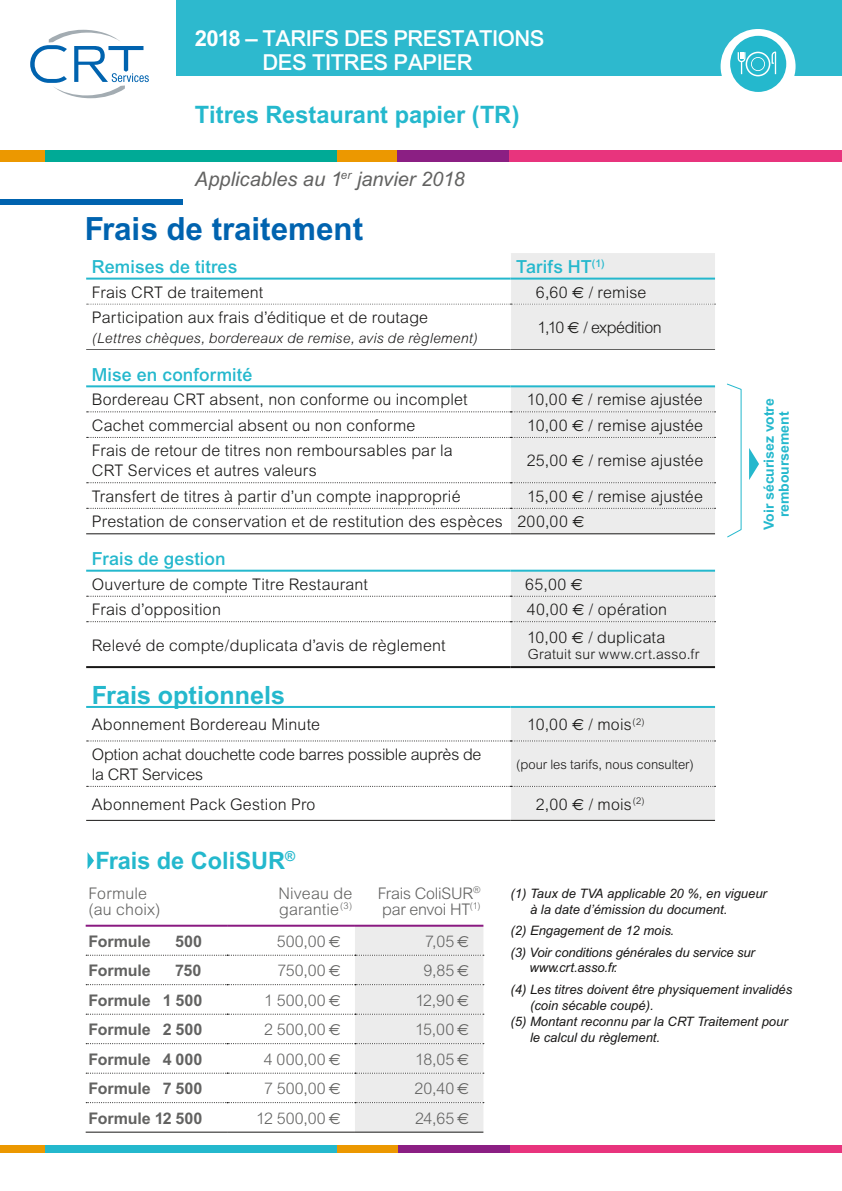
<style>
.page{position:relative;width:842px;height:1191px;background:#fff}
.page>*{position:absolute;margin:0;border:0;box-sizing:border-box;transform-origin:0 0}
.t1{font:700 32px "Arial";color:#0063af}
.t2{font:700 25.2px "Arial";color:#24b8cd}
.t3{font:700 24px "Arial";color:#24b8cd}
.t4{font:500 22px/24px "Arial";letter-spacing:-.025em;color:#fff;text-align:center}
.t5{font:italic 20px "Arial";color:#626261}
.t6{font:500 18px "Arial";letter-spacing:.01em;color:#24b8cd}
.t7{font:300 16px/20px "Arial";letter-spacing:.01em;color:#181716}
.t8{font:300 16px/16px "Arial";letter-spacing:.005em;color:#626261}
.t9{font:700 16px "Arial";letter-spacing:-.005em;color:#626261}
.t10{font:300 16px/20px "Arial";letter-spacing:-.015em;color:#181716}
.t11{font:300 16px/16px "Arial";letter-spacing:-.015em;color:#626261}
.t12{font:300 16px "Arial";letter-spacing:-.03em;color:#181716}
.t13{font:italic 300 14px "Arial";letter-spacing:.015em;color:#181716}
.t14{font:700 14px/15px "Arial";color:#24b8cd;text-align:center}
.t15{font:300 14px "Arial";letter-spacing:.015em;color:#181716}
.t16{font:italic 13px/16px "Arial";color:#181716}
.t17{font:300 13px "Arial";color:#181716}
.s1{font-weight:700}
.s2{font-family:"Euro Sans";font-weight:400}
</style>
<div class="page">
<div style="left:176px;top:0;width:666px;height:75px;background:#2db9ce"></div>
<div style="left:0;top:150px;width:47px;height:12px;background:#ec9800"></div>
<div style="left:47px;top:150px;width:795px;height:12px;background:#e8347d"></div>
<div style="left:45px;top:150px;width:293px;height:12px;background:#00aa96"></div>
<div style="left:337px;top:150px;width:60px;height:12px;background:#ec9800"></div>
<div style="left:397px;top:150px;width:112px;height:12px;background:#8b1f83"></div>
<svg style="left:30px;top:30px;width:119px;height:68px"></svg>
<div style="left:721px;top:29px;width:74px;height:75px;background:#fff;border-radius:50%"></div>
<div style="left:730px;top:36px;width:56px;height:56px;background:#24b8cd;border-radius:50%"></div>
<svg style="left:738px;top:52px;width:38px;height:24px"></svg>
<svg style="left:511px;top:305px;width:204px;height:515px;background:#eee"></svg>
<svg style="left:86px;top:508px;width:424px;height:312px"></svg>
<svg style="left:87px;top:253px;width:628px;height:52px"></svg>
<hr style="left:86px;top:349px;width:425px;height:1px;background:#626261">
<hr style="left:511px;top:349px;width:204px;height:1px;background:#626261">
<hr style="left:86px;top:533px;width:425px;height:1px;background:#181716">
<svg style="left:87px;top:350px;width:628px;height:88px"></svg>
<hr style="left:86px;top:666px;width:425px;height:2px;background:#181716">
<hr style="left:511px;top:666px;width:204px;height:2px;background:#181716">
<svg style="left:87px;top:482px;width:628px;height:140px"></svg>
<svg style="left:87px;top:740px;width:628px;height:1px"></svg>
<svg style="left:87px;top:786px;width:628px;height:1px"></svg>
<hr style="left:86px;top:820px;width:425px;height:1px;background:#181716">
<hr style="left:511px;top:820px;width:204px;height:1px;background:#181716">
<hr style="left:86px;top:278px;width:425px;height:2px;background:#24b8cd">
<hr style="left:511px;top:278px;width:204px;height:2px;background:#24b8cd">
<hr style="left:86px;top:385px;width:425px;height:2px;background:#24b8cd">
<hr style="left:511px;top:385px;width:204px;height:2px;background:#24b8cd">
<hr style="left:86px;top:569px;width:425px;height:2px;background:#24b8cd">
<hr style="left:511px;top:569px;width:204px;height:2px;background:#24b8cd">
<hr style="left:86px;top:706px;width:425px;height:2px;background:#24b8cd">
<hr style="left:511px;top:706px;width:204px;height:2px;background:#24b8cd">
<div style="left:0;top:1145px;width:47px;height:7px;background:#ec9800"></div>
<div style="left:47px;top:1145px;width:795px;height:7px;background:#e8347d"></div>
<div style="left:45px;top:1145px;width:294px;height:7px;background:#24b8cd"></div>
<div style="left:338px;top:1145px;width:60px;height:7px;background:#ec9800"></div>
<div style="left:398px;top:1145px;width:112px;height:7px;background:#8b1f83"></div>
<div style="left:0;top:199px;width:183px;height:6px;background:#0063af"></div>
<svg style="left:86px;top:852px;width:398px;height:280px"></svg>
<svg style="left:727px;top:383px;width:15px;height:155px"></svg>
<svg style="left:749px;top:448px;width:10px;height:32px"></svg>
<h3 class="t4" style="left:195px;top:26px;width:351px"><span class="s1">2018 –</span> TARIFS DES PRESTATIONS<br>DES TITRES PAPIER</h3>
<h3 class="t3" style="left:195px;top:100px;width:326px">Titres Restaurant papier (TR)</h3>
<p class="t5" style="left:195px;top:167px;width:271px">Applicables au 1<sup>er</sup> janvier 2018</p>
<h1 class="t1" style="left:85px;top:210px;width:280px">Frais de traitement</h1>
<p class="t6" style="left:92px;top:256px;width:147px">Remises de titres</p>
<p class="t6" style="left:516px;top:256px;width:90px">Tarifs HT<sup>(1)</sup></p>
<p class="t7" style="left:92px;top:282px;width:173px">Frais CRT de traitement</p>
<p class="t7" style="left:536px;top:282px;width:112px">6,60 <span class="s2">1</span> / remise</p>
<p class="t7" style="left:92px;top:307px;width:338px">Participation aux frais d’éditique et de routage</p>
<p class="t13" style="left:92px;top:330px;width:387px">(Lettres chèques, bordereaux de remise, avis de règlement)</p>
<p class="t12" style="left:537px;top:318px;width:126px">1,10 <span class="s2">1</span> / expédition</p>
<p class="t6" style="left:92px;top:364px;width:162px">Mise en conformité</p>
<p class="t7" style="left:92px;top:390px;width:377px">Bordereau CRT absent, non conforme ou incomplet</p>
<p class="t7" style="left:527px;top:390px;width:177px">10,00 <span class="s2">1</span> / remise ajustée</p>
<p class="t7" style="left:92px;top:415px;width:325px">Cachet commercial absent ou non conforme</p>
<p class="t7" style="left:527px;top:415px;width:177px">10,00 <span class="s2">1</span> / remise ajustée</p>
<p class="t7" style="left:92px;top:441px;width:362px">Frais de retour de titres non remboursables par la<br>CRT Services et autres valeurs</p>
<p class="t7" style="left:527px;top:451px;width:178px">25,00 <span class="s2">1</span> / remise ajustée</p>
<p class="t7" style="left:92px;top:486px;width:370px">Transfert de titres à partir d’un compte inapproprié</p>
<p class="t7" style="left:92px;top:483px;width:613px;line-height:25.6px;text-indent:435px">15,00 <span class="s2">1</span> / remise ajustée<br>Prestation de conservation et de restitution des espèces 200,00 <span class="s2">1</span></p>
<p class="t6" style="left:92px;top:548px;width:135px">Frais de gestion</p>
<p class="t7" style="left:92px;top:574px;width:277px">Ouverture de compte Titre Restaurant</p>
<p class="t7" style="left:525px;top:574px;width:59px">65,00 <span class="s2">1</span></p>
<p class="t7" style="left:92px;top:599px;width:131px">Frais d’opposition</p>
<p class="t7" style="left:527px;top:599px;width:142px">40,00 <span class="s2">1</span> / opération</p>
<p class="t7" style="left:92px;top:635px;width:355px">Relevé de compte/duplicata d’avis de règlement</p>
<p class="t7" style="left:527px;top:627px;width:140px">10,00 <span class="s2">1</span> / duplicata</p>
<p class="t15" style="left:528px;top:646px;width:173px">Gratuit sur www.crt.asso.fr</p>
<h2 class="t2" style="left:92px;top:680px;width:195px">Frais optionnels</h2>
<p class="t7" style="left:92px;top:714px;width:230px">Abonnement Bordereau Minute</p>
<p class="t7" style="left:527px;top:714px;width:119px">10,00 <span class="s2">1</span> / mois<sup>(2)</sup></p>
<p class="t10" style="left:92px;top:744px;width:391px">Option achat douchette code barres possible auprès de la CRT Services</p>
<p class="t17" style="left:516px;top:757px;width:179px">(pour les tarifs, nous consulter)</p>
<p class="t7" style="left:92px;top:794px;width:225px">Abonnement Pack Gestion Pro</p>
<p class="t7" style="left:536px;top:794px;width:110px">2,00 <span class="s2">1</span> / mois<sup>(2)</sup></p>
<h3 class="t3" style="left:96px;top:846px;width:201px">Frais de ColiSUR<sup>®</sup></h3>
<p class="t14" style="left:761px;top:530px;width:133px;rotate:-90deg">Voir sécurisez votre remboursement</p>
<p class="t8" style="left:88px;top:885px;width:74px">Formule (au choix)</p>
<p class="t8" style="left:278px;top:885px;width:75px">Niveau de garantie<sup>(3)</sup></p>
<p class="t11" style="left:378px;top:885px;width:105px">Frais ColiSUR<sup>® </sup>par envoi HT<sup>(1)</sup></p>
<p class="t9" style="left:88px;top:931px;width:64px">Formule</p>
<p class="t9" style="left:175px;top:931px;width:28px">500</p>
<p class="t8" style="left:277px;top:933px;width:66px">500,00 <span class="s2">1</span></p>
<p class="t8" style="left:425px;top:933px;width:46px">7,05 <span class="s2">1</span></p>
<p class="t9" style="left:88px;top:961px;width:64px">Formule</p>
<p class="t9" style="left:175px;top:961px;width:28px">750</p>
<p class="t8" style="left:277px;top:962px;width:65px">750,00 <span class="s2">1</span></p>
<p class="t8" style="left:423px;top:962px;width:47px">9,85 <span class="s2">1</span></p>
<p class="t9" style="left:88px;top:990px;width:116px">Formule 1 500</p>
<p class="t8" style="left:264px;top:992px;width:78px">1 500,00 <span class="s2">1</span></p>
<p class="t8" style="left:415px;top:992px;width:55px">12,90 <span class="s2">1</span></p>
<p class="t9" style="left:88px;top:1020px;width:116px">Formule 2 500</p>
<p class="t8" style="left:264px;top:1021px;width:78px">2 500,00 <span class="s2">1</span></p>
<p class="t8" style="left:415px;top:1021px;width:56px">15,00 <span class="s2">1</span></p>
<p class="t9" style="left:88px;top:1049px;width:116px">Formule 4 000</p>
<p class="t8" style="left:264px;top:1051px;width:78px">4 000,00 <span class="s2">1</span></p>
<p class="t8" style="left:415px;top:1051px;width:55px">18,05 <span class="s2">1</span></p>
<p class="t9" style="left:88px;top:1079px;width:116px">Formule 7 500</p>
<p class="t8" style="left:264px;top:1080px;width:78px">7 500,00 <span class="s2">1</span></p>
<p class="t8" style="left:415px;top:1080px;width:56px">20,40 <span class="s2">1</span></p>
<p class="t9" style="left:88px;top:1108px;width:116px">Formule 12 500</p>
<p class="t8" style="left:256px;top:1110px;width:86px">12 500,00 <span class="s2">1</span></p>
<p class="t8" style="left:415px;top:1110px;width:56px">24,65 <span class="s2">1</span></p>
<p class="t16" style="left:530px;top:885px;width:238px;text-indent:-20px">(1) Taux de TVA applicable 20 %, en vigueur à la date d’émission du document.</p>
<p class="t16" style="left:511px;top:920px;width:246px;line-height:21.2px">(2) Engagement de 12 mois.<br>(3) Voir conditions générales du service sur</p>
<p class="t16" style="left:511px;top:956px;width:283px;line-height:21.6px;text-indent:19px">www.crt.asso.fr.<br>(4) Les titres doivent être physiquement invalidés</p>
<p class="t16" style="left:530px;top:997px;width:125px">(coin sécable coupé).</p>
<p class="t16" style="left:511px;top:1013px;width:279px">(5) Montant reconnu par la CRT Traitement pour</p>
<p class="t16" style="left:530px;top:1029px;width:132px">le calcul du règlement.</p>
</div>
